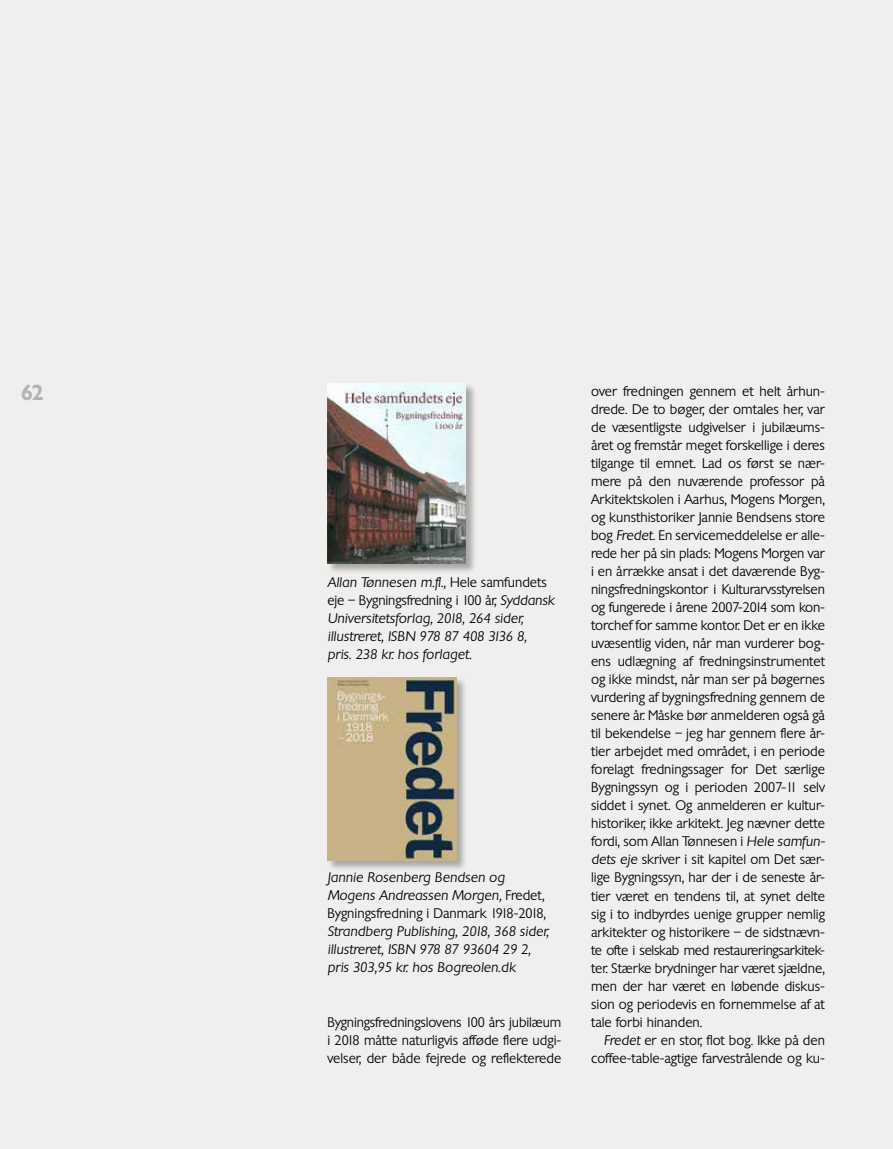
<style>
.page{position:relative;width:893px;height:1149px;background:#fff}
.page>*{position:absolute;margin:0;border:0;box-sizing:border-box;transform-origin:0 0}
.t1{font:600 21px "Chantilly";color:#b1b3b4}
.t2{font:300 13.5px/18px "Chantilly";color:#000;text-align:justify}
.t3{font:italic 300 13.5px/18px "Chantilly";color:#000}
.s1{font-style:normal}
.s2{font-style:italic}
</style>
<div class="page">
<div style="left:0;top:0;width:893px;height:1148px;background:#f1efed"></div>
<div style="left:327px;top:382px;width:150px;height:192px;background:#000;opacity:.3"></div>
<img style="left:327px;top:383px;width:139px;height:180px">
<div style="left:327px;top:677px;width:140px;height:194px;background:#000;opacity:.3"></div>
<img style="left:327px;top:677px;width:129px;height:183px">
<h1 class="t1" style="left:21px;top:378px;width:24px">62</h1>
<p class="t3" style="left:327px;top:572px;width:229px">Allan Tønnesen m.fl., <span class="s1">Hele samfundets eje – Bygningsfredning i 100 år,</span> Syddansk Universitetsforlag, 2018, 264 sider, illustreret, ISBN 978 87 408 3136 8,<br>pris. 238 kr. hos forlaget.</p>
<p class="t3" style="left:327px;top:868px;width:220px">Jannie Rosenberg Bendsen og<br>Mogens Andreassen Morgen, <span class="s1">Fredet,<br>Bygningsfredning i Danmark 1918-2018,</span></p>
<p class="t3" style="left:327px;top:922px;width:223px">Strandberg Publishing, 2018, 368 sider, illustreret, ISBN 978 87 93604 29 2, pris 303,95 kr. hos Bogreolen.dk</p>
<p class="t2" style="left:327px;top:1012px;width:235px">Bygningsfredningslovens 100 års jubilæum i 2018 måtte naturligvis afføde flere udgi&shy;velser, der både fejrede og reflekterede</p>
<p class="t2" style="left:591px;top:382px;width:235px">over fredningen gennem et helt århun&shy;drede. De to bøger, der omtales her, var de væsentligste udgivelser i jubilæums&shy;året og fremstår meget forskellige i deres tilgange til emnet. Lad os først se nær&shy;mere på den nuværende professor på Arkitektskolen i Aarhus, Mogens Morgen, og kunsthistoriker Jannie Bendsens store bog <span class="s2">Fredet.</span> En servicemeddelelse er alle&shy;rede her på sin plads: Mogens Morgen var i en årrække ansat i det daværende Byg&shy;ningsfredningskontor i Kulturarvsstyrelsen og fungerede i årene 2007-2014 som kon&shy;torchef for samme kontor. Det er en ikke uvæsentlig viden, når man vurderer bog&shy;ens udlægning af fredningsinstrumentet og ikke mindst, når man ser på bøgernes vurdering af bygningsfredning gennem de senere år. Måske bør anmelderen også gå til bekendelse – jeg har gennem flere år&shy;tier arbejdet med området, i en periode forelagt fredningssager for Det særlige Bygningssyn og i perioden 2007-11 selv siddet i synet. Og anmelderen er kultur&shy;historiker, ikke arkitekt. Jeg nævner dette fordi, som Allan Tønnesen i <span class="s2">Hele samfun&shy;dets eje</span> skriver i sit kapitel om Det sær&shy;lige Bygningssyn, har der i de seneste år&shy;tier været en tendens til, at synet delte sig i to indbyrdes uenige grupper nemlig arkitekter og historikere – de sidstnævn&shy;te ofte i selskab med restaureringsarkitek&shy;ter. Stærke brydninger har været sjældne, men der har været en løbende diskus&shy;sion og periodevis en fornemmelse af at tale forbi hinanden.</p>
<p class="t2" style="left:591px;top:1030px;width:235px;text-align:right"><span class="s2">Fredet</span> er en stor, flot bog. Ikke på den coffee-table-agtige farvestrålende og ku-</p>
</div>
